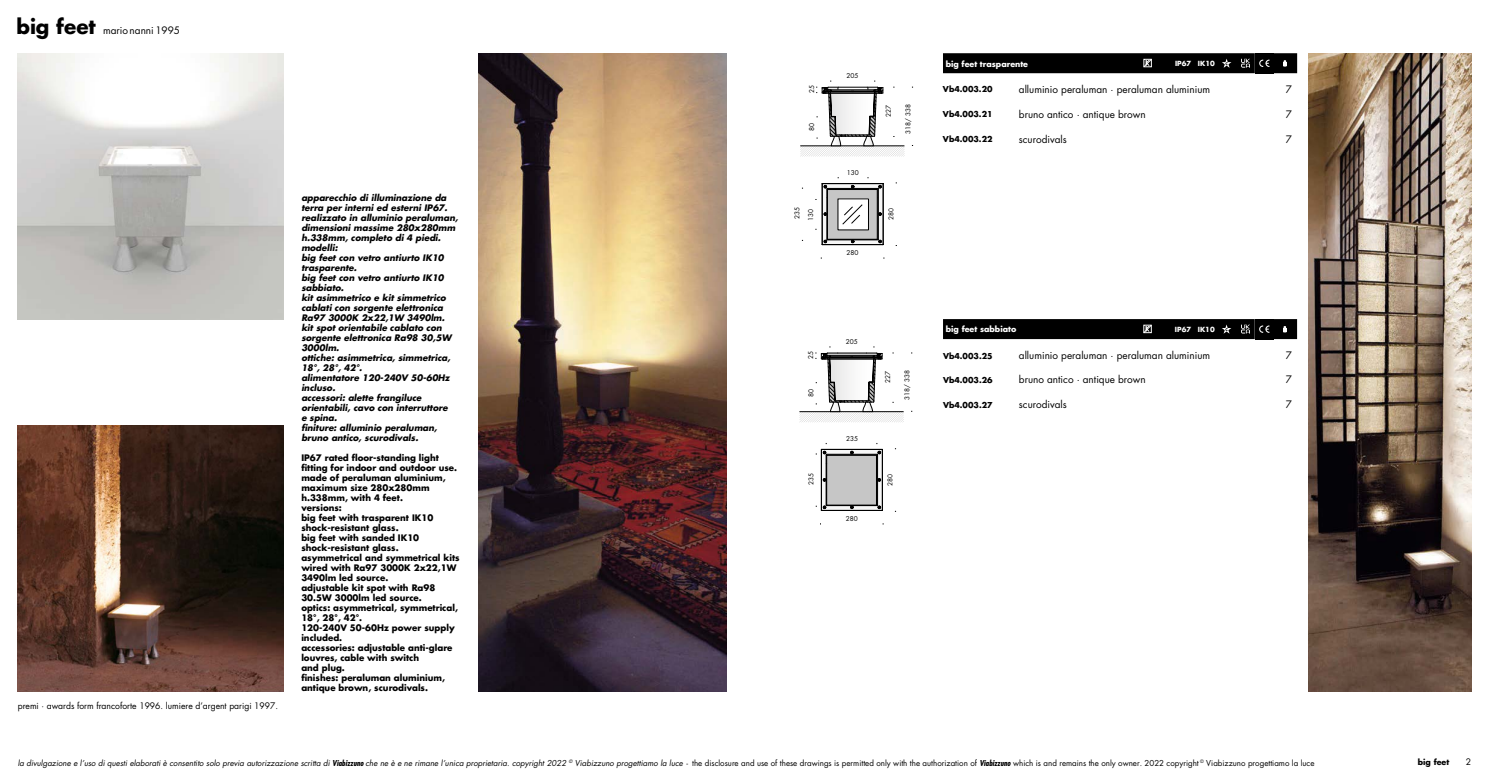
<style>
.page{position:relative;width:1489px;height:780px;background:#fff}
.page>*{position:absolute;margin:0;border:0;box-sizing:border-box;transform-origin:0 0}
.t1{font:10px "Futura Std";color:#000}
.t2{font:italic 700 8.75px/10px "Futura Std";color:#000}
.t3{font:700 8.75px/10px "Futura Std";color:#000}
.t4{font:8.75px "Futura Std";color:#000}
.t5{font:italic 7.88px "Futura Std";color:#000}
.t6{font:700 7.88px "Futura Std";color:#000}
.t7{font:700 7.88px "Futura Std";color:#fff}
.t8{font:700 6.88px "Futura Std";color:#fff}
.t9{font:6.62px "Futura Std";color:#000}
.t10{font:6.5px/13.5px "Futura Std";color:#000}
.s1{font-weight:700;font-size:20px}
.s2{font-weight:700;font-stretch:condensed}
.s3{font-style:normal}
</style>
<div class="page">
<img style="left:1308px;top:53px;width:162px;height:638px">
<svg style="left:815px;top:443px;width:68px;height:68px"></svg>
<svg style="left:799px;top:346px;width:104px;height:76px"></svg>
<svg style="left:815px;top:177px;width:69px;height:68px"></svg>
<svg style="left:800px;top:80px;width:104px;height:76px"></svg>
<svg style="left:943px;top:53px;width:353px;height:20px;background:#080808"></svg>
<svg style="left:943px;top:319px;width:353px;height:20px;background:#060606"></svg>
<img style="left:18px;top:53px;width:265px;height:266px">
<img style="left:478px;top:53px;width:248px;height:638px">
<img style="left:18px;top:425px;width:265px;height:266px">
<p class="t1" style="left:17px;top:24px;width:165px"><span class="s1">big feet</span> mario nanni1995</p>
<p class="t4" style="left:18px;top:700px;width:262px">premi ∙ awards form francoforte 1996. lumiere d’argent parigi 1997.</p>
<p class="t2" style="left:301px;top:193px;width:158px">apparecchio di illuminazione da terra per interni ed esterni IP67. realizzato in alluminio peraluman, dimensioni massime 280x280mm h.338mm, completo di 4 piedi. modelli:<br>big feet con vetro antiurto IK10 trasparente.<br>big feet con vetro antiurto IK10 sabbiato.<br>kit asimmetrico e kit simmetrico cablati con sorgente elettronica<br>Ra97 3000K 2x22,1W 3490lm. kit spot orientabile cablato con sorgente elettronica Ra98 30,5W<br>3000lm.<br>ottiche: asimmetrica, simmetrica,<br>18°, 28°, 42°.<br>alimentatore 120-240V 50-60Hz incluso.<br>accessori: alette frangiluce orientabili, cavo con interruttore<br>e spina.<br>finiture: alluminio peraluman, bruno antico, scurodivals.</p>
<p class="t3" style="left:301px;top:453px;width:160px">IP67 rated floor-standing light fitting for indoor and outdoor use. made of peraluman aluminium, maximum size 280x280mm h.338mm, with 4 feet.<br>versions:<br>big feet with trasparent IK10 shock-resistant glass.<br>big feet with sanded IK10 shock-resistant glass. asymmetrical and symmetrical kits wired with Ra97 3000K 2x22,1W<br>3490lm led source.<br>adjustable kit spot with Ra98<br>30.5W 3000lm led source.<br>optics: asymmetrical, symmetrical,<br>18°, 28°, 42°.<br>120-240V 50-60Hz power supply included.<br>accessories: adjustable anti-glare louvres, cable with switch<br>and plug.<br>finishes: peraluman aluminium, antique brown, scurodivals.</p>
<p class="t10" style="left:805px;top:93px;width:10px;rotate:-90deg">25</p>
<p class="t9" style="left:807px;top:131px;width:10px;rotate:-90deg">80</p>
<p class="t10" style="left:846px;top:69px;width:14px">205</p>
<p class="t10" style="left:846px;top:166px;width:14px">130</p>
<p class="t10" style="left:881px;top:117px;width:14px;rotate:-90deg">227</p>
<p class="t10" style="left:901px;top:134px;width:31px;rotate:-90deg">318/ 338</p>
<p class="t10" style="left:790px;top:220px;width:15px;rotate:-90deg">235<br>130</p>
<p class="t10" style="left:884px;top:220px;width:14px;rotate:-90deg">280</p>
<p class="t10" style="left:846px;top:246px;width:14px">280</p>
<p class="t10" style="left:804px;top:359px;width:10px;rotate:-90deg">25</p>
<p class="t9" style="left:806px;top:397px;width:10px;rotate:-90deg">80</p>
<p class="t10" style="left:845px;top:335px;width:14px">205</p>
<p class="t10" style="left:846px;top:431px;width:14px">235</p>
<p class="t10" style="left:881px;top:383px;width:14px;rotate:-90deg">227</p>
<p class="t10" style="left:900px;top:399px;width:31px;rotate:-90deg">318/ 338</p>
<p class="t10" style="left:804px;top:485px;width:14px;rotate:-90deg">235</p>
<p class="t10" style="left:883px;top:486px;width:14px;rotate:-90deg">280</p>
<p class="t10" style="left:845px;top:512px;width:14px">280</p>
<p class="t7" style="left:945px;top:58px;width:84px">big feet trasparente</p>
<p class="t8" style="left:1174px;top:59px;width:41px">IP67 IK10</p>
<p class="t6" style="left:942px;top:84px;width:51px">Vb4.003.20</p>
<p class="t1" style="left:1018px;top:83px;width:193px">alluminio peraluman ∙ peraluman aluminium</p>
<p class="t1" style="left:1285px;top:83px;width:8px">7</p>
<p class="t6" style="left:942px;top:109px;width:51px">Vb4.003.21</p>
<p class="t1" style="left:1018px;top:108px;width:128px">bruno antico ∙ antique brown</p>
<p class="t1" style="left:1285px;top:108px;width:8px">7</p>
<p class="t6" style="left:942px;top:134px;width:51px">Vb4.003.22</p>
<p class="t1" style="left:1018px;top:133px;width:49px">scurodivals</p>
<p class="t1" style="left:1285px;top:133px;width:8px">7</p>
<p class="t7" style="left:945px;top:324px;width:72px">big feet sabbiato</p>
<p class="t8" style="left:1174px;top:325px;width:41px">IP67 IK10</p>
<p class="t6" style="left:943px;top:350px;width:51px">Vb4.003.25</p>
<p class="t1" style="left:1018px;top:349px;width:193px">alluminio peraluman ∙ peraluman aluminium</p>
<p class="t1" style="left:1285px;top:349px;width:8px">7</p>
<p class="t6" style="left:943px;top:375px;width:51px">Vb4.003.26</p>
<p class="t1" style="left:1018px;top:373px;width:128px">bruno antico ∙ antique brown</p>
<p class="t1" style="left:1285px;top:373px;width:8px">7</p>
<p class="t6" style="left:943px;top:400px;width:51px">Vb4.003.27</p>
<p class="t1" style="left:1018px;top:398px;width:49px">scurodivals</p>
<p class="t1" style="left:1285px;top:398px;width:8px">7</p>
<p class="t5" style="left:18px;top:758px;width:1298px">la divulgazione e l’uso di questi elaborati è consentito solo previa autorizzazione scritta di <span class="s2">Viabizzuno</span> che ne è e ne rimane l’unica proprietaria. copyright 2022 <sup>©</sup> Viabizzuno progettiamo la luce <span class="s3">- the disclosure and use of these drawings is permitted only with the authorization of</span> <span class="s2">Viabizzuno</span> <span class="s3">which is and remains the only owner. 2022 copyright</span> <sup>©</sup> <span class="s3">Viabizzuno progettiamo la luce</span></p>
<p class="t6" style="left:1417px;top:756px;width:33px">big feet</p>
<p class="t4" style="left:1465px;top:756px;width:7px">2</p>
</div>
